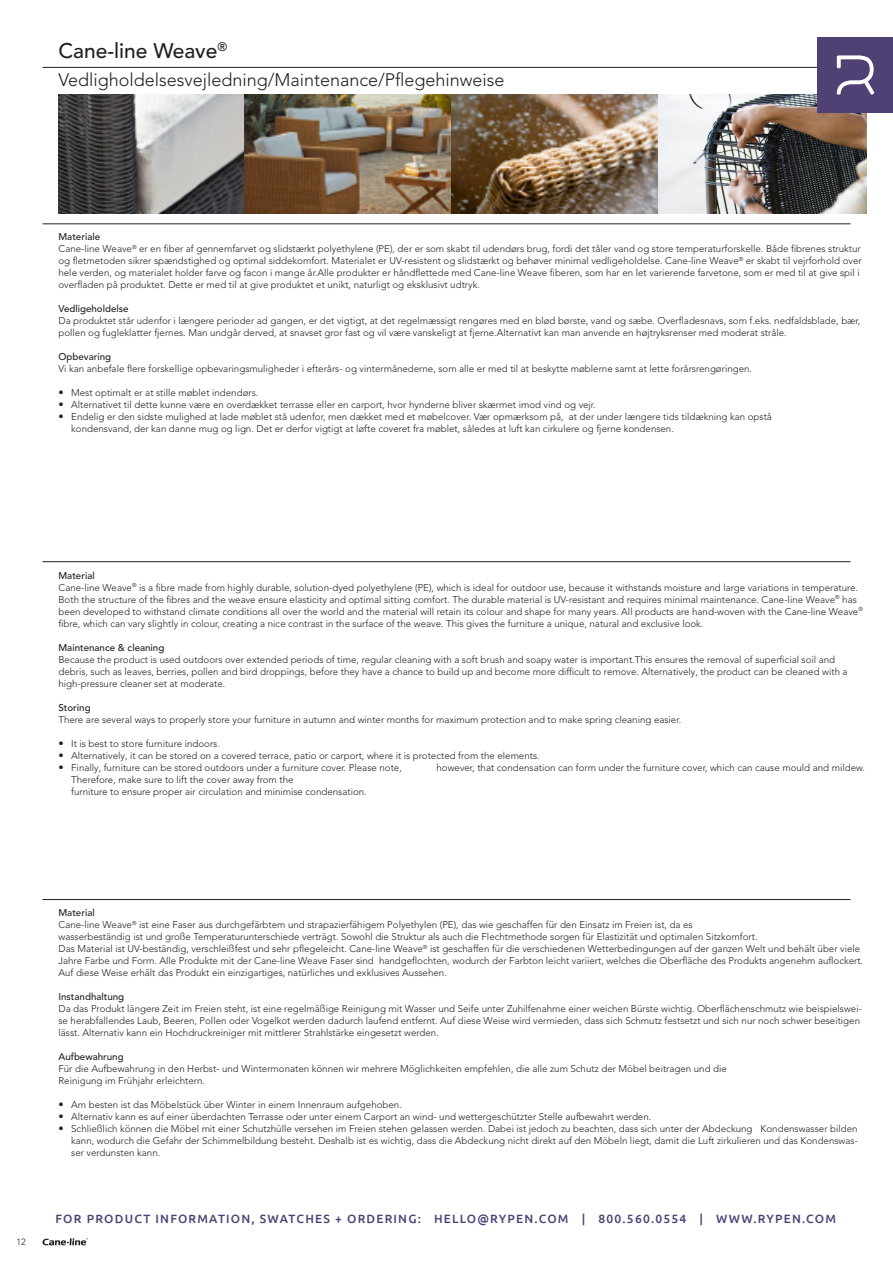
<style>
.page{position:relative;width:893px;height:1263px;background:#fff}
.page>*{position:absolute;margin:0;border:0;box-sizing:border-box;transform-origin:0 0}
.t1{font:500 21px "Avenir LT Pro";color:#231f20}
.t2{font:300 18px "Avenir LT Pro";color:#231f20}
.t3{font:500 12px "Ubuntu";letter-spacing:.1em;color:#4f4174}
.t4{font:300 9.75px/12px "Avenir LT Pro";color:#231f20}
.t5{font:500 9.75px "Avenir LT Pro";color:#231f20}
.t6{font:300 9px "Avenir LT Pro";color:#231f20}
.s1{font-size:10.5px}
</style>
<div class="page">
<img style="left:58px;top:95px;width:808px;height:119px">
<hr style="left:43px;top:223px;width:807px;height:1px;background:#231f20">
<hr style="left:43px;top:561px;width:807px;height:1px;background:#231f20">
<hr style="left:43px;top:899px;width:807px;height:1px;background:#231f20">
<hr style="left:43px;top:67px;width:807px;height:1px;background:#231f20">
<svg style="left:42px;top:1238px;width:46px;height:7px"></svg>
<div style="left:818px;top:38px;width:75px;height:74px;background:#4f4174"></div>
<svg style="left:837px;top:55px;width:37px;height:40px"></svg>
<p class="t1" style="left:58px;top:38px;width:170px">Cane-line Weave<sup>®</sup></p>
<p class="t2" style="left:58px;top:69px;width:448px">Vedligholdelsesvejledning/Maintenance/Pflegehinweise</p>
<p class="t5" style="left:58px;top:231px;width:43px">Materiale</p>
<p class="t4" style="left:58px;top:243px;width:805px">Cane-line Weave<sup>®</sup> er en fiber af gennemfarvet og slidstærkt polyethylene (PE), der er som skabt til udendørs brug, fordi det tåler vand og store temperaturforskelle. Både fibrenes struktur og fletmetoden sikrer spændstighed og optimal siddekomfort. Materialet er UV-resistent og slidstærkt og behøver minimal vedligeholdelse. Cane-line Weave<sup>®</sup> er skabt til vejrforhold over hele verden, og materialet holder farve og facon i mange år.Alle produkter er håndflettede med Cane-line Weave fiberen, som har en let varierende farvetone, som er med til at give spil i overfladen på produktet. Dette er med til at give produktet et unikt, naturligt og eksklusivt udtryk.</p>
<p class="t5" style="left:58px;top:303px;width:72px">Vedligeholdelse</p>
<p class="t4" style="left:58px;top:315px;width:803px">Da produktet står udenfor i længere perioder ad gangen, er det vigtigt, at det regelmæssigt rengøres med en blød børste, vand og sæbe. Overfladesnavs, som f.eks. nedfaldsblade, bær, pollen og fugleklatter fjernes. Man undgår derved, at snavset gror fast og vil være vanskeligt at fjerne.Alternativt kan man anvende en højtryksrenser med moderat stråle.</p>
<p class="t5" style="left:58px;top:351px;width:54px">Opbevaring</p>
<p class="t4" style="left:58px;top:363px;width:695px">Vi kan anbefale flere forskellige opbevaringsmuligheder i efterårs- og vintermånederne, som alle er med til at beskytte møblerne samt at lette forårsrengøringen.</p>
<p class="t4" style="left:58px;top:387px;width:201px"><span class="s1">•</span> Mest optimalt er at stille møblet indendørs.</p>
<p class="t4" style="left:58px;top:399px;width:539px"><span class="s1">•</span> Alternativet til dette kunne være en overdækket terrasse eller en carport, hvor hynderne bliver skærmet imod vind og vejr.</p>
<p class="t4" style="left:71px;top:411px;width:702px;text-indent:-13px"><span class="s1">•</span> Endelig er den sidste mulighed at lade møblet stå udenfor, men dækket med et møbelcover. Vær opmærksom på, at der under længere tids tildækning kan opstå kondensvand, der kan danne mug og lign. Det er derfor vigtigt at løfte coveret fra møblet, således at luft kan cirkulere og fjerne kondensen.</p>
<p class="t5" style="left:58px;top:569px;width:38px">Material</p>
<p class="t4" style="left:58px;top:581px;width:806px">Cane-line Weave<sup>®</sup> is a fibre made from highly durable, solution-dyed polyethylene (PE), which is ideal for outdoor use, because it withstands moisture and large variations in temperature.<br>Both the structure of the fibres and the weave ensure elasticity and optimal sitting comfort. The durable material is UV-resistant and requires minimal maintenance. Cane-line Weave<sup>®</sup> has been developed to withstand climate conditions all over the world and the material will retain its colour and shape for many years. All products are hand-woven with the Cane-line Weave<sup>® </sup>fibre, which can vary slightly in colour, creating a nice contrast in the surface of the weave. This gives the furniture a unique, natural and exclusive look.</p>
<p class="t5" style="left:58px;top:641px;width:107px">Maintenance &amp; cleaning</p>
<p class="t4" style="left:58px;top:653px;width:791px">Because the product is used outdoors over extended periods of time, regular cleaning with a soft brush and soapy water is important.This ensures the removal of superficial soil and debris, such as leaves, berries, pollen and bird droppings, before they have a chance to build up and become more difficult to remove. Alternatively, the product can be cleaned with a high-pressure cleaner set at moderate.</p>
<p class="t5" style="left:58px;top:701px;width:34px">Storing</p>
<p class="t4" style="left:58px;top:713px;width:624px">There are several ways to properly store your furniture in autumn and winter months for maximum protection and to make spring cleaning easier.</p>
<p class="t4" style="left:58px;top:737px;width:163px"><span class="s1">•</span> It is best to store furniture indoors.</p>
<p class="t4" style="left:58px;top:749px;width:483px"><span class="s1">•</span> Alternatively, it can be stored on a covered terrace, patio or carport, where it is protected from the elements.</p>
<p class="t4" style="left:58px;top:761px;width:345px"><span class="s1">•</span> Finally, furniture can be stored outdoors under a furniture cover. Please note,</p>
<p class="t4" style="left:436px;top:761px;width:430px">however, that condensation can form under the furniture cover, which can cause mould and mildew.</p>
<p class="t4" style="left:71px;top:773px;width:297px">Therefore, make sure to lift the cover away from the<br>furniture to ensure proper air circulation and minimise condensation.</p>
<p class="t6" style="left:17px;top:1237px;width:11px">12</p>
<p class="t5" style="left:58px;top:907px;width:38px">Material</p>
<p class="t4" style="left:58px;top:919px;width:636px">Cane-line Weave<sup>®</sup> ist eine Faser aus durchgefärbtem und strapazierfähigem Polyethylen (PE), das wie geschaffen für den Einsatz im Freien ist, da es</p>
<p class="t4" style="left:58px;top:931px;width:806px">wasserbeständig ist und große Temperaturunterschiede verträgt. Sowohl die Struktur als auch die Flechtmethode sorgen für Elastizität und optimalen Sitzkomfort.<br>Das Material ist UV-beständig, verschleißfest und sehr pflegeleicht. Cane-line Weave<sup>®</sup> ist geschaffen für die verschiedenen Wetterbedingungen auf der ganzen Welt und behält über viele Jahre Farbe und Form. Alle Produkte mit der Cane-line Weave Faser sind handgeflochten, wodurch der Farbton leicht variiert, welches die Oberfläche des Produkts angenehm auflockert.<br>Auf diese Weise erhält das Produkt ein einzigartiges, natürliches und exklusives Aussehen.</p>
<p class="t5" style="left:58px;top:991px;width:67px">Instandhaltung</p>
<p class="t4" style="left:58px;top:1003px;width:805px">Da das Produkt längere Zeit im Freien steht, ist eine regelmäßige Reinigung mit Wasser und Seife unter Zuhilfenahme einer weichen Bürste wichtig. Oberflächenschmutz wie beispielswei&shy;se herabfallendes Laub, Beeren, Pollen oder Vogelkot werden dadurch laufend entfernt. Auf diese Weise wird vermieden, dass sich Schmutz festsetzt und sich nur noch schwer beseitigen lässt. Alternativ kann ein Hochdruckreiniger mit mittlerer Strahlstärke eingesetzt werden.</p>
<p class="t5" style="left:58px;top:1051px;width:67px">Aufbewahrung</p>
<p class="t4" style="left:58px;top:1063px;width:670px">Für die Aufbewahrung in den Herbst- und Wintermonaten können wir mehrere Möglichkeiten empfehlen, die alle zum Schutz der Möbel beitragen und die</p>
<p class="t4" style="left:58px;top:1075px;width:148px">Reinigung im Frühjahr erleichtern.</p>
<p class="t4" style="left:58px;top:1099px;width:345px"><span class="s1">•</span> Am besten ist das Möbelstück über Winter in einem Innenraum aufgehoben.</p>
<p class="t4" style="left:58px;top:1111px;width:594px"><span class="s1">•</span> Alternativ kann es auf einer überdachten Terrasse oder unter einem Carport an wind- und wettergeschützter Stelle aufbewahrt werden.</p>
<p class="t4" style="left:71px;top:1123px;width:788px;text-align:justify;text-indent:-13px"><span class="s1">•</span> Schließlich können die Möbel mit einer Schutzhülle versehen im Freien stehen gelassen werden. Dabei ist jedoch zu beachten, dass sich unter der Abdeckung Kondenswasser bilden kann, wodurch die Gefahr der Schimmelbildung besteht. Deshalb ist es wichtig, dass die Abdeckung nicht direkt auf den Möbeln liegt, damit die Luft zirkulieren und das Kondenswas&shy;ser verdunsten kann.</p>
<p class="t3" style="left:56px;top:1211px;width:782px">FOR PRODUCT INFORMATION, SWATCHES + ORDERING: HELLO@RYPEN.COM | 800.560.0554 | WWW.RYPEN.COM</p>
</div>
